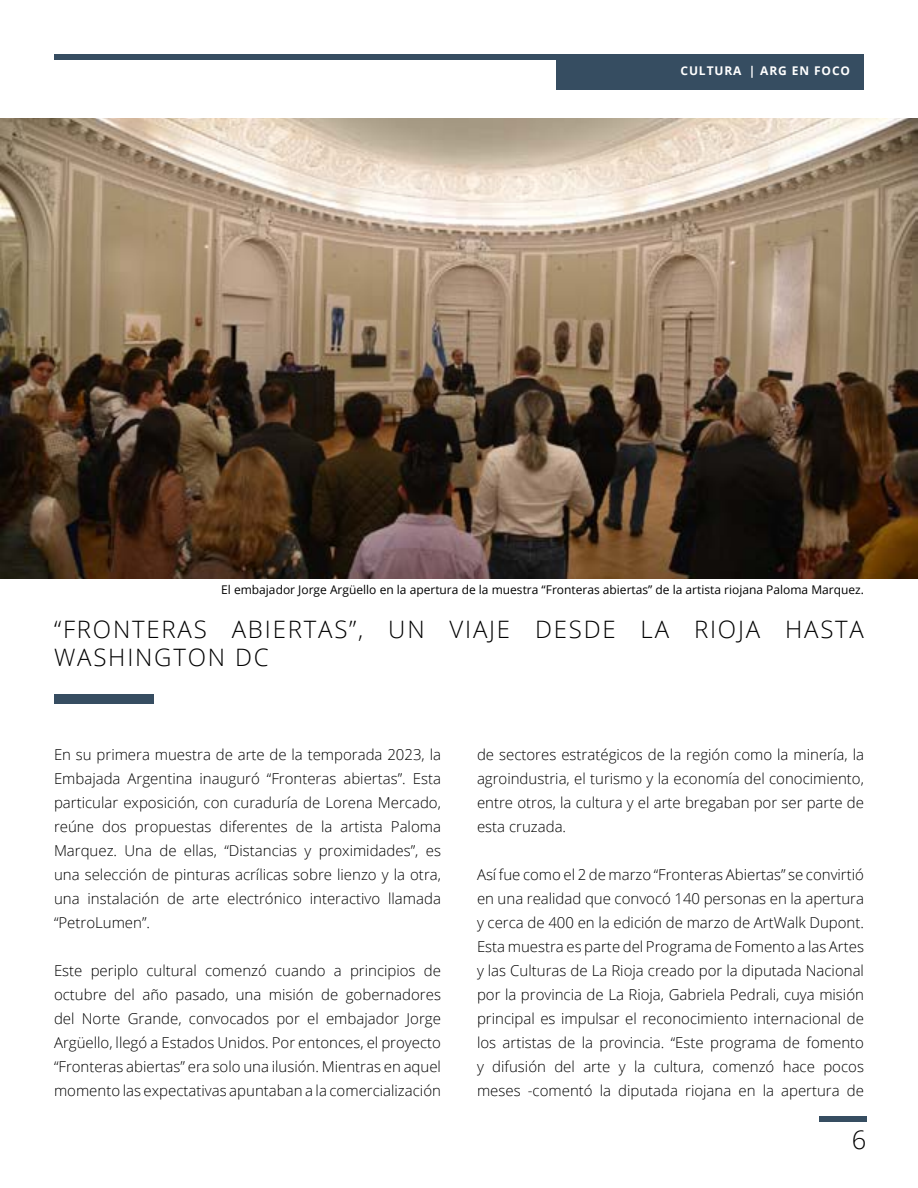
<style>
.page{position:relative;width:918px;height:1188px;background:#fff}
.page>*{position:absolute;margin:0;border:0;box-sizing:border-box;transform-origin:0 0}
.t1{font:300 25.5px "Open Sans";color:#000}
.t2{font:300 24px/28.8px "Open Sans";letter-spacing:.075em;color:#000}
.t3{font:300 15px/24px "Open Sans";color:#000;text-align:justify}
.t4{font:12px "Open Sans";color:#000}
.t5{font:700 12px "Open Sans";letter-spacing:.075em;color:#fff}
</style>
<div class="page">
<div style="left:54px;top:54px;width:810px;height:5px;background:#364d61"></div>
<div style="left:556px;top:54px;width:308px;height:36px;background:#364d61"></div>
<div style="left:819px;top:1116px;width:47px;height:5px;background:#364d61"></div>
<img style="left:0;top:118px;width:918px;height:461px">
<div style="left:54px;top:695px;width:100px;height:9px;background:#364d61"></div>
<p class="t5" style="left:680px;top:62px;width:54px">CULTURA</p>
<p class="t5" style="left:749px;top:62px;width:103px">| ARG EN FOCO</p>
<p class="t4" style="left:221px;top:582px;width:644px">El embajador Jorge Argüello en la apertura de la muestra “Fronteras abiertas” de la artista riojana Paloma Marquez.</p>
<h2 class="t2" style="left:54px;top:614px;width:812px">“FRONTERAS ABIERTAS”, UN VIAJE DESDE LA RIOJA HASTA<br>WASHINGTON DC</h2>
<p class="t3" style="left:54px;top:742px;width:389px">En su primera muestra de arte de la temporada 2023, la Embajada Argentina inauguró “Fronteras abiertas”. Esta particular exposición, con curaduría de Lorena Mercado, reúne dos propuestas diferentes de la artista Paloma Marquez. Una de ellas, “Distancias y proximidades”, es una selección de pinturas acrílicas sobre lienzo y la otra, una instalación de arte electrónico interactivo llamada “PetroLumen”.</p>
<p class="t3" style="left:54px;top:958px;width:389px">Este periplo cultural comenzó cuando a principios de octubre del año pasado, una misión de gobernadores del Norte Grande, convocados por el embajador Jorge Argüello, llegó a Estados Unidos. Por entonces, el proyecto “Fronteras abiertas” era solo una ilusión. Mientras en aquel momento las expectativas apuntaban a la comercialización</p>
<p class="t3" style="left:477px;top:742px;width:389px">de sectores estratégicos de la región como la minería, la agroindustria, el turismo y la economía del conocimiento, entre otros, la cultura y el arte bregaban por ser parte de esta cruzada.</p>
<p class="t3" style="left:477px;top:862px;width:389px">Así fue como el 2 de marzo “Fronteras Abiertas” se convirtió en una realidad que convocó 140 personas en la apertura y cerca de 400 en la edición de marzo de ArtWalk Dupont.<br>Esta muestra es parte del Programa de Fomento a las Artes y las Culturas de La Rioja creado por la diputada Nacional por la provincia de La Rioja, Gabriela Pedrali, cuya misión principal es impulsar el reconocimiento internacional de los artistas de la provincia. “Este programa de fomento y difusión del arte y la cultura, comenzó hace pocos meses -comentó la diputada riojana en la apertura de</p>
<h1 class="t1" style="left:852px;top:1122px;width:16px">6</h1>
</div>
